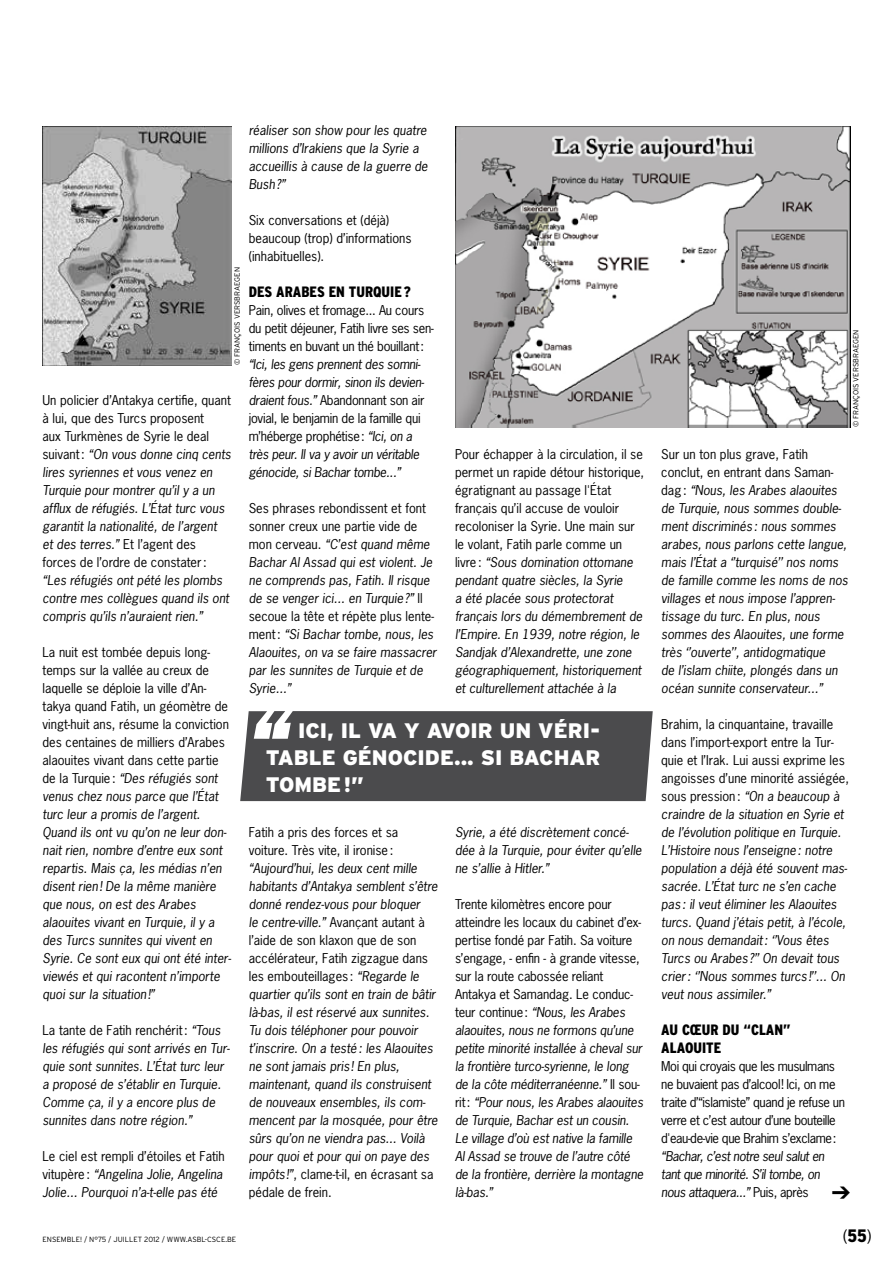
<style>
.page{position:relative;width:893px;height:1263px;background:#fff}
.page>*{position:absolute;margin:0;border:0;box-sizing:border-box;transform-origin:0 0}
.t1{font:900 21px/27px "Interstate";color:#fff;text-align:justify}
.t2{font:300 condensed 18px "Interstate";color:#000}
.t3{font:900 condensed 15px/18px "Interstate";letter-spacing:.075em;color:#000}
.t4{font:italic 12.75px/18px "News Gothic Std";color:#000}
.t5{font:12.75px/18px "News Gothic Std";letter-spacing:-.02em;color:#000}
.t6{font:italic 12.75px/18px "News Gothic Std";letter-spacing:-.02em;color:#000}
.t7{font:12.75px/18px "News Gothic Std";color:#000}
.t8{font:italic 12.75px/18px "News Gothic Std";letter-spacing:-.03em;color:#000}
.t9{font:300 7.5px "Interstate";color:#000}
.s1{font-style:normal}
.s2{font-weight:900}
</style>
<div class="page">
<img style="left:43px;top:126px;width:189px;height:239px">
<img style="left:455px;top:126px;width:395px;height:301px">
<div style="left:240px;top:711px;width:413px;height:90px;background:#4b4b4d"></div>
<p class="t4" style="left:249px;top:122px;width:181px">réaliser son show pour les quatre millions d’Irakiens que la Syrie a accueillis à cause de la guerre de<br>Bush ?”</p>
<p class="t7" style="left:249px;top:211px;width:164px">Six conversations et (déjà) beaucoup (trop) d’informations (inhabituelles).</p>
<p class="t3" style="left:249px;top:283px;width:164px">DES ARABES EN TURQUIE?</p>
<p class="t5" style="left:249px;top:301px;width:186px">Pain, olives et fromage... Au cours du petit déjeuner, Fatih livre ses sen&shy;timents en buvant un thé bouillant:</p>
<p class="t6" style="left:249px;top:355px;width:177px">“Ici, les gens prennent des somni&shy;fères pour dormir, sinon ils devien&shy;draient fous.” <span class="s1">Abandonnant son air jovial, le benjamin de la famille qui m’héberge prophétise:</span> “Ici, on a très peur. Il va y avoir un véritable génocide, si Bachar tombe...”</p>
<p class="t4" style="left:249px;top:499px;width:189px"><span class="s1">Ses phrases rebondissent et font sonner creux une partie vide de mon cerveau.</span> “C’est quand même<br>Bachar Al Assad qui est violent. Je ne comprends pas, Fatih. Il risque de se venger ici... en Turquie?” <span class="s1">Il secoue la tête et répète plus lente&shy;ment:</span> “Si Bachar tombe, nous, les<br>Alaouites, on va se faire massacrer par les sunnites de Turquie et de<br>Syrie...”</p>
<p class="t9" style="left:233px;top:365px;width:98px;rotate:-90deg">© FRANÇOIS VERSBRAEGEN</p>
<p class="t9" style="left:852px;top:427px;width:98px;rotate:-90deg">© FRANÇOIS VERSBRAEGEN</p>
<p class="t4" style="left:43px;top:391px;width:190px"><span class="s1">Un policier d’Antakya certifie, quant à lui, que des Turcs proposent<br>aux Turkmènes de Syrie le deal suivant:</span> “On vous donne cinq cents lires syriennes et vous venez en Turquie pour montrer qu’il y a un afflux de réfugiés. L’État turc vous garantit la nationalité, de l’argent<br>et des terres.” <span class="s1">Et l’agent des forces de l’ordre de constater:</span></p>
<p class="t4" style="left:43px;top:571px;width:188px">“Les réfugiés ont pété les plombs contre mes collègues quand ils ont compris qu’ils n’auraient rien.”</p>
<p class="t4" style="left:43px;top:643px;width:190px"><span class="s1">La nuit est tombée depuis long&shy;temps sur la vallée au creux de laquelle se déploie la ville d’An&shy;takya quand Fatih, un géomètre de vingt-huit ans, résume la conviction des centaines de milliers d’Arabes alaouites vivant dans cette partie de la Turquie:</span> “Des réfugiés sont venus chez nous parce que l’État turc leur a promis de l’argent.<br>Quand ils ont vu qu’on ne leur don&shy;nait rien, nombre d’entre eux sont repartis. Mais ça, les médias n’en disent rien ! De la même manière que nous, on est des Arabes alaouites vivant en Turquie, il y a des Turcs sunnites qui vivent en<br>Syrie. Ce sont eux qui ont été inter&shy;viewés et qui racontent n’importe quoi sur la situation !”</p>
<p class="t4" style="left:43px;top:1022px;width:189px"><span class="s1">La tante de Fatih renchérit:</span> “Tous les réfugiés qui sont arrivés en Tur&shy;quie sont sunnites. L’État turc leur a proposé de s’établir en Turquie.<br>Comme ça, il y a encore plus de sunnites dans notre région.”</p>
<p class="t4" style="left:43px;top:1148px;width:184px"><span class="s1">Le ciel est rempli d’étoiles et Fatih vitupère:</span> “Angelina Jolie, Angelina<br>Jolie... Pourquoi n’a-t-elle pas été</p>
<p class="t4" style="left:455px;top:446px;width:191px"><span class="s1">Pour échapper à la circulation, il se permet un rapide détour historique, égratignant au passage l'État français qu’il accuse de vouloir recoloniser la Syrie. Une main sur le volant, Fatih parle comme un livre:</span> “Sous domination ottomane pendant quatre siècles, la Syrie<br>a été placée sous protectorat français lors du démembrement de l’Empire. En 1939, notre région, le Sandjak d’Alexandrette, une zone géographiquement, historiquement et culturellement attachée à la</p>
<p class="t4" style="left:661px;top:446px;width:188px"><span class="s1">Sur un ton plus grave, Fatih conclut, en entrant dans Saman&shy;dag:</span> “Nous, les Arabes alaouites de Turquie, nous sommes double&shy;ment discriminés : nous sommes arabes, nous parlons cette langue, mais l’État a ‘’turquisé’’ nos noms de famille comme les noms de nos villages et nous impose l’appren&shy;tissage du turc. En plus, nous sommes des Alaouites, une forme très ‘’ouverte’’, antidogmatique<br>de l’islam chiite, plongés dans un océan sunnite conservateur...”</p>
<p class="t4" style="left:661px;top:716px;width:189px"><span class="s1">Brahim, la cinquantaine, travaille dans l’import-export entre la Tur&shy;quie et l’Irak. Lui aussi exprime les angoisses d’une minorité assiégée, sous pression :</span> “On a beaucoup à craindre de la situation en Syrie et de l’évolution politique en Turquie.<br>L’Histoire nous l’enseigne: notre population a déjà été souvent mas&shy;sacrée. L’État turc ne s’en cache pas : il veut éliminer les Alaouites turcs. Quand j’étais petit, à l’école, on nous demandait: ‘’Vous êtes Turcs ou Arabes ?’’ On devait tous crier: ‘’Nous sommes turcs !’’... On veut nous assimiler.”</p>
<p class="t3" style="left:661px;top:1021px;width:131px">AU CŒUR DU “CLAN”<br>ALAOUITE</p>
<p class="t5" style="left:661px;top:1057px;width:185px">Moi qui croyais que les musulmans ne buvaient pas d’alcool! Ici, on me traite d’“islamiste” quand je refuse un verre et c’est autour d’une bouteille d'eau-de-vie que Brahim s’exclame:</p>
<p class="t8" style="left:661px;top:1147px;width:165px">“Bachar, c’est notre seul salut en tant que minorité. S’il tombe, on nous attaquera...” <span class="s1">Puis, après</span></p>
<h1 class="t1" style="left:266px;top:717px;width:336px;text-indent:26px">ICI, IL VA Y AVOIR UN VÉRI-TABLE GÉNOCIDE... SI BACHAR TOMBE !”</h1>
<p class="t7" style="left:249px;top:823px;width:151px">Fatih a pris des forces et sa voiture. Très vite, il ironise:</p>
<p class="t4" style="left:249px;top:859px;width:190px">“Aujourd’hui, les deux cent mille habitants d’Antakya semblent s’être donné rendez-vous pour bloquer<br>le centre-ville.” <span class="s1">Avançant autant à l’aide de son klaxon que de son accélérateur, Fatih zigzague dans les embouteillages :</span> “Regarde le quartier qu’ils sont en train de bâtir là-bas, il est réservé aux sunnites.<br>Tu dois téléphoner pour pouvoir t’inscrire. On a testé: les Alaouites ne sont jamais pris ! En plus, maintenant, quand ils construisent de nouveaux ensembles, ils com&shy;mencent par la mosquée, pour être sûrs qu’on ne viendra pas... Voilà pour quoi et pour qui on paye des impôts !”<span class="s1">, clame-t-il, en écrasant sa pédale de frein.</span></p>
<p class="t4" style="left:455px;top:824px;width:188px">Syrie, a été discrètement concé&shy;dée à la Turquie, pour éviter qu’elle ne s’allie à Hitler.”</p>
<p class="t4" style="left:455px;top:896px;width:190px"><span class="s1">Trente kilomètres encore pour atteindre les locaux du cabinet d’ex&shy;pertise fondé par Fatih. Sa voiture s’engage, - enfin - à grande vitesse, sur la route cabossée reliant Antakya et Samandag. Le conduc&shy;teur continue:</span> “Nous, les Arabes alaouites, nous ne formons qu’une petite minorité installée à cheval sur la frontière turco-syrienne, le long de la côte méditerranéenne.” <span class="s1">Il sou&shy;rit:</span> “Pour nous, les Arabes alaouites de Turquie, Bachar est un cousin.<br>Le village d’où est native la famille Al Assad se trouve de l’autre côté de la frontière, derrière la montagne là-bas.”</p>
<p class="t9" style="left:43px;top:1235px;width:190px">ENSEMBLE! / N°75 / JUILLET 2012 / WWW.ASBL-CSCE.BE</p>
<h2 class="t2" style="left:843px;top:1225px;width:30px">(<span class="s2">55</span>)</h2>
</div>
